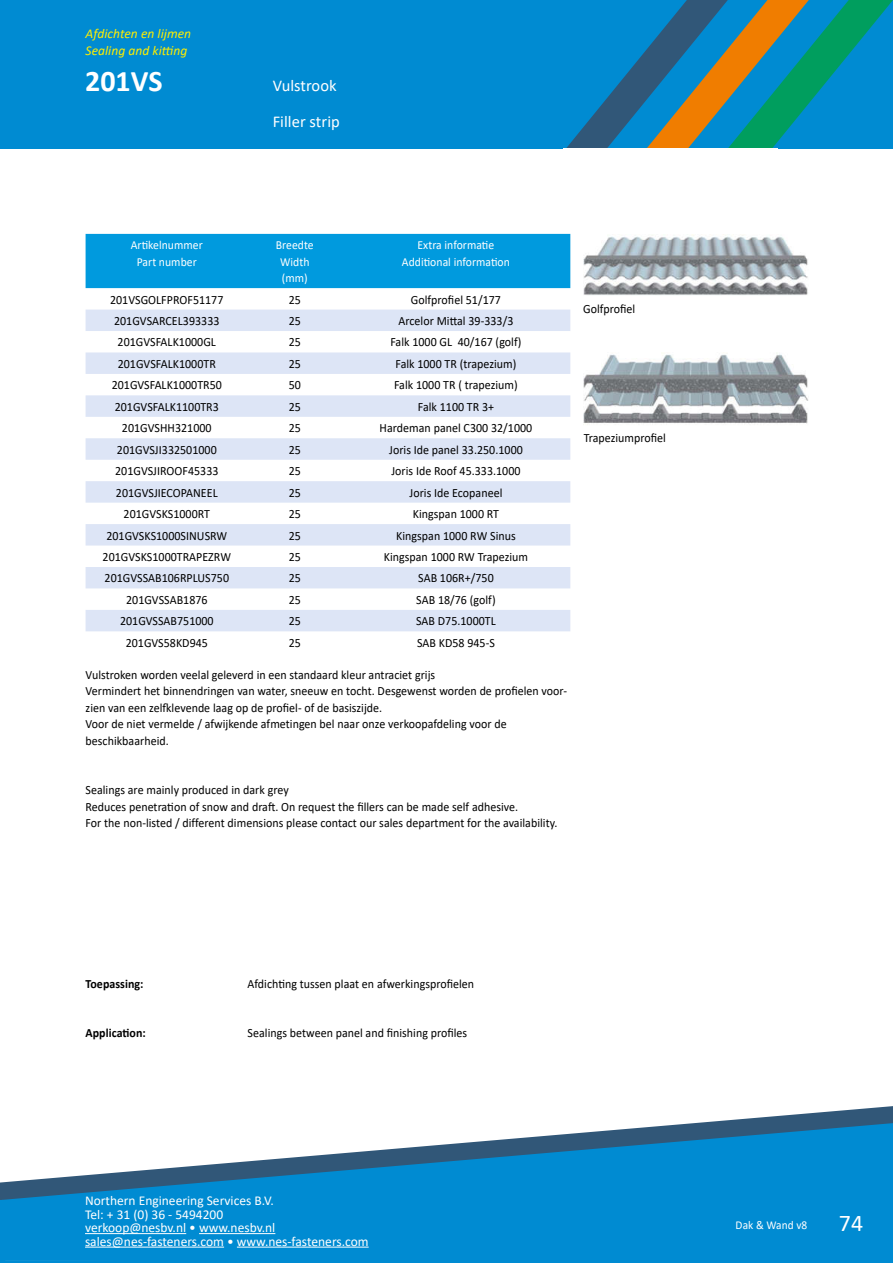
<style>
.page{position:relative;width:893px;height:1263px;background:#fff}
.page>*{position:absolute;margin:0;border:0;box-sizing:border-box;transform-origin:0 0}
.t1{font:700 30px "Calibri";letter-spacing:.005em;color:#fff}
.t2{font:24px "Calibri";color:#fff}
.t3{font:16.5px/36px "Calibri";letter-spacing:.005em;color:#fff}
.t4{font:13.5px/13.5px "Calibri";color:#fff}
.t5{font:italic 13.5px/17px "Calibri";letter-spacing:.005em;color:#fe0}
.t6{font:12.6px/16.5px "Calibri";letter-spacing:.005em;color:#000;scale:.95 1}
.t7{font:700 12.6px "Calibri";letter-spacing:.005em;color:#000;scale:.95 1}
.t8{font:12.3px/16.5px "Calibri";letter-spacing:.005em;color:#fff;text-align:center;scale:.95 1}
.t9{font:12px "Calibri";letter-spacing:.005em;color:#fff;scale:.95 1}
</style>
<div class="page">
<div style="left:0;top:0;width:893px;height:149px;background:#008bd2"></div>
<svg style="left:0;top:1106px;width:893px;height:94px"></svg>
<svg style="left:2px;top:1123px;width:891px;height:77px"></svg>
<svg style="left:565px;top:0;width:328px;height:149px"></svg>
<div style="left:0;top:1200px;width:893px;height:63px;background:#008bd2"></div>
<hr style="left:85px;top:1233px;width:101px;height:1px;background:#fff">
<hr style="left:199px;top:1233px;width:76px;height:1px;background:#fff">
<hr style="left:85px;top:1247px;width:139px;height:1px;background:#fff">
<hr style="left:237px;top:1247px;width:132px;height:1px;background:#fff">
<img style="left:583px;top:234px;width:225px;height:61px">
<img style="left:583px;top:353px;width:225px;height:72px">
<div style="left:86px;top:234px;width:484px;height:54px;background:#009ade"></div>
<svg style="left:86px;top:310px;width:484px;height:321px;fill:#dde5f6"></svg>
<p class="t5" style="left:86px;top:24px;width:107px">Afdichten en lijmen<br>Sealing and kitting</p>
<h1 class="t1" style="left:85px;top:60px;width:79px">201VS</h1>
<h3 class="t3" style="left:273px;top:69px;width:69px">Vulstrook<br>Filler strip</h3>
<p class="t8" style="left:131px;top:236px;width:77px">Artikelnummer<br>Part number</p>
<p class="t8" style="left:276px;top:237px;width:41px">Breedte<br>Width (mm)</p>
<p class="t8" style="left:402px;top:236px;width:115px">Extra informatie<br>Additional information</p>
<p class="t6" style="left:110px;top:291px;width:121px">201VSGOLFPROF51177</p>
<p class="t6" style="left:289px;top:292px;width:14px">25</p>
<p class="t6" style="left:411px;top:291px;width:96px">Golfprofiel 51/177</p>
<p class="t6" style="left:114px;top:312px;width:112px">201GVSARCEL393333</p>
<p class="t6" style="left:289px;top:313px;width:14px">25</p>
<p class="t6" style="left:398px;top:312px;width:122px">Arcelor Mittal 39-333/3</p>
<p class="t6" style="left:118px;top:334px;width:105px">201GVSFALK1000GL</p>
<p class="t6" style="left:289px;top:335px;width:14px">25</p>
<p class="t6" style="left:390px;top:334px;width:140px">Falk 1000 GL 40/167 (golf)</p>
<p class="t6" style="left:118px;top:355px;width:105px">201GVSFALK1000TR</p>
<p class="t6" style="left:289px;top:356px;width:14px">25</p>
<p class="t6" style="left:395px;top:355px;width:129px">Falk 1000 TR (trapezium)</p>
<p class="t6" style="left:112px;top:377px;width:118px">201GVSFALK1000TR50</p>
<p class="t6" style="left:289px;top:378px;width:14px">50</p>
<p class="t6" style="left:394px;top:377px;width:132px">Falk 1000 TR ( trapezium)</p>
<p class="t6" style="left:115px;top:398px;width:111px">201GVSFALK1100TR3</p>
<p class="t6" style="left:289px;top:399px;width:14px">25</p>
<p class="t6" style="left:418px;top:399px;width:82px">Falk 1100 TR 3+</p>
<p class="t6" style="left:122px;top:420px;width:96px">201GVSHH321000</p>
<p class="t6" style="left:289px;top:420px;width:14px">25</p>
<p class="t6" style="left:380px;top:419px;width:162px">Hardeman panel C300 32/1000</p>
<p class="t6" style="left:117px;top:441px;width:107px">201GVSJI332501000</p>
<p class="t6" style="left:289px;top:442px;width:14px">25</p>
<p class="t6" style="left:389px;top:441px;width:142px">Joris Ide panel 33.250.1000</p>
<p class="t6" style="left:115px;top:462px;width:110px">201GVSJIROOF45333</p>
<p class="t6" style="left:289px;top:463px;width:14px">25</p>
<p class="t6" style="left:391px;top:462px;width:137px">Joris Ide Roof 45.333.1000</p>
<p class="t6" style="left:116px;top:484px;width:109px">201GVSJIECOPANEEL</p>
<p class="t6" style="left:289px;top:485px;width:14px">25</p>
<p class="t6" style="left:409px;top:484px;width:99px">Joris Ide Ecopaneel</p>
<p class="t6" style="left:124px;top:506px;width:93px">201GVSKS1000RT</p>
<p class="t6" style="left:289px;top:506px;width:14px">25</p>
<p class="t6" style="left:413px;top:506px;width:92px">Kingspan 1000 RT</p>
<p class="t6" style="left:106px;top:527px;width:129px">201GVSKS1000SINUSRW</p>
<p class="t6" style="left:289px;top:528px;width:14px">25</p>
<p class="t6" style="left:396px;top:528px;width:127px">Kingspan 1000 RW Sinus</p>
<p class="t6" style="left:103px;top:548px;width:137px">201GVSKS1000TRAPEZRW</p>
<p class="t6" style="left:289px;top:549px;width:14px">25</p>
<p class="t6" style="left:384px;top:548px;width:153px">Kingspan 1000 RW Trapezium</p>
<p class="t6" style="left:105px;top:570px;width:133px">201GVSSAB106RPLUS750</p>
<p class="t6" style="left:289px;top:571px;width:14px">25</p>
<p class="t6" style="left:418px;top:570px;width:81px">SAB 106R+/750</p>
<p class="t6" style="left:126px;top:591px;width:87px">201GVSSAB1876</p>
<p class="t6" style="left:289px;top:592px;width:14px">25</p>
<p class="t6" style="left:416px;top:591px;width:85px">SAB 18/76 (golf)</p>
<p class="t6" style="left:120px;top:612px;width:100px">201GVSSAB751000</p>
<p class="t6" style="left:289px;top:613px;width:14px">25</p>
<p class="t6" style="left:416px;top:612px;width:85px">SAB D75.1000TL</p>
<p class="t6" style="left:126px;top:635px;width:88px">201GVS58KD945</p>
<p class="t6" style="left:289px;top:635px;width:14px">25</p>
<p class="t6" style="left:417px;top:634px;width:83px">SAB KD58 945-S</p>
<p class="t6" style="left:86px;top:666px;width:508px">Vulstroken worden veelal geleverd in een standaard kleur antraciet grijs<br>Vermindert het binnendringen van water, sneeuw en tocht. Desgewenst worden de profielen voor&shy;zien van een zelfklevende laag op de profiel- of de basiszijde.<br>Voor de niet vermelde / afwijkende afmetingen bel naar onze verkoopafdeling voor de beschikbaarheid.</p>
<p class="t6" style="left:86px;top:781px;width:498px">Sealings are mainly produced in dark grey<br>Reduces penetration of snow and draft. On request the fillers can be made self adhesive.<br>For the non-listed / different dimensions please contact our sales department for the availability.</p>
<p class="t6" style="left:583px;top:300px;width:56px">Golfprofiel</p>
<p class="t6" style="left:584px;top:430px;width:88px">Trapeziumprofiel</p>
<p class="t7" style="left:86px;top:974px;width:62px">Toepassing:</p>
<p class="t6" style="left:248px;top:975px;width:240px">Afdichting tussen plaat en afwerkingsprofielen</p>
<p class="t7" style="left:86px;top:1024px;width:65px">Application:</p>
<p class="t6" style="left:248px;top:1024px;width:233px">Sealings between panel and finishing profiles</p>
<p class="t4" style="left:85px;top:1194px;width:285px">Northern Engineering Services B.V.<br>Tel: + 31 (0) 36 - 5494200<br>verkoop@nesbv.nl • www.nesbv.nl sales@nes-fasteners.com • www.nes-fasteners.com</p>
<p class="t9" style="left:736px;top:1218px;width:77px">Dak &amp; Wand v8</p>
<h2 class="t2" style="left:839px;top:1213px;width:26px">74</h2>
</div>
